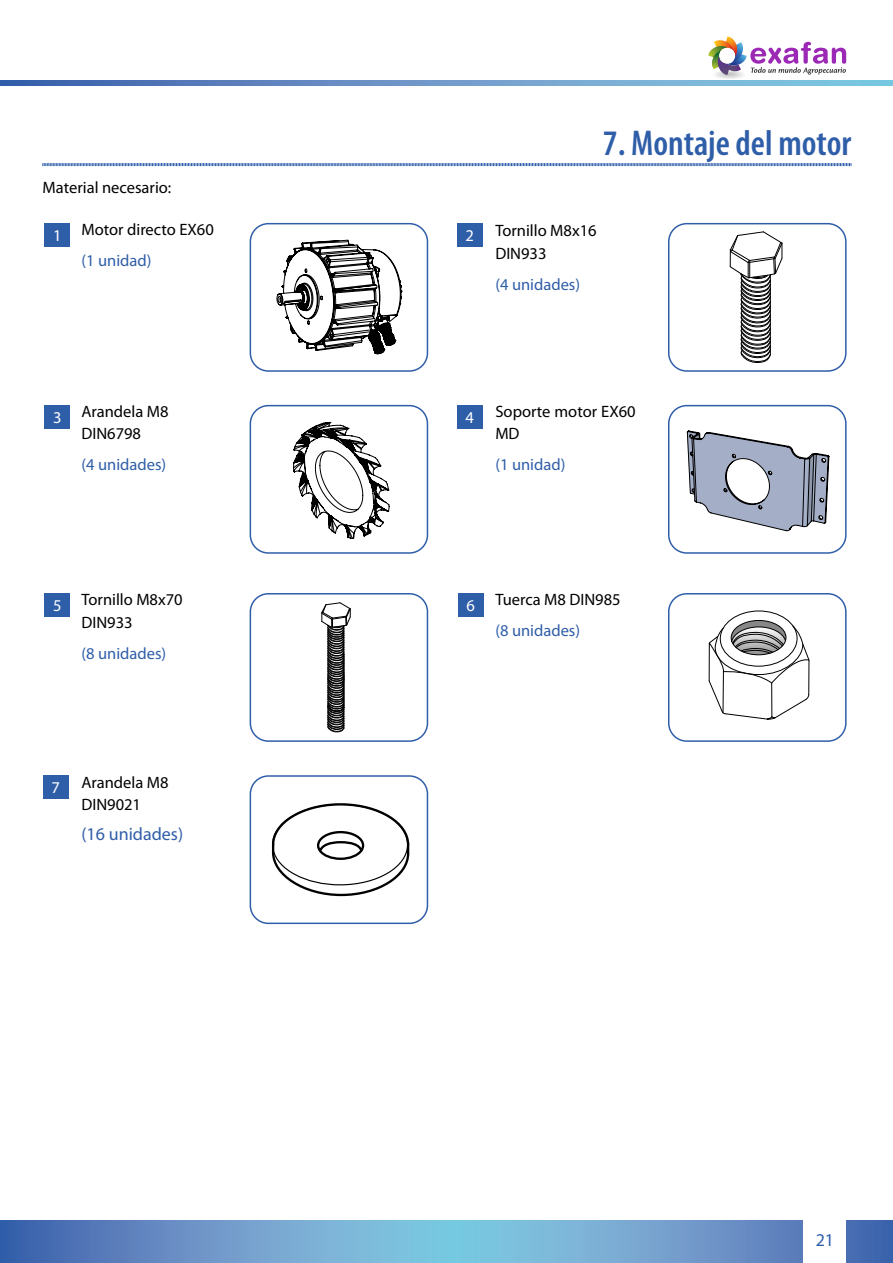
<style>
.page{position:relative;width:893px;height:1263px;background:#fff}
.page>*{position:absolute;margin:0;border:0;box-sizing:border-box;transform-origin:0 0}
.t1{font:600 condensed 36px "Myriad Pro";color:#2f5ea9}
.t2{font:18px "Myriad Pro";color:#2f5ea9}
.t3{font:16.5px/22.5px "Myriad Pro";color:#000}
.t4{font:16.5px "Myriad Pro";color:#2f5ea9}
.t5{font:16.5px "Myriad Pro";color:#fff}
</style>
<div class="page">
<svg style="left:1px;top:1220px;width:892px;height:43px;background:#6b9bca"></svg>
<svg style="left:1px;top:81px;width:892px;height:4px;background:#6898c8"></svg>
<div style="left:804px;top:1218px;width:42px;height:45px;background:#fff"></div>
<hr style="left:0;top:1220px;width:1px;height:43px;background:#305da9">
<svg style="left:277px;top:240px;width:125px;height:114px"></svg>
<div style="left:250px;top:223px;width:178px;height:149px;border:2px solid #2f5ea9;border-radius:18px"></div>
<svg style="left:293px;top:422px;width:97px;height:117px"></svg>
<div style="left:250px;top:405px;width:178px;height:149px;border:2px solid #2f5ea9;border-radius:18px"></div>
<svg style="left:730px;top:231px;width:53px;height:132px"></svg>
<div style="left:668px;top:223px;width:179px;height:149px;border:2px solid #2f5ea9;border-radius:18px"></div>
<svg style="left:687px;top:431px;width:142px;height:100px"></svg>
<div style="left:668px;top:405px;width:179px;height:149px;border:2px solid #2f5ea9;border-radius:18px"></div>
<svg style="left:708px;top:619px;width:102px;height:101px"></svg>
<div style="left:668px;top:593px;width:179px;height:149px;border:2px solid #2f5ea9;border-radius:18px"></div>
<svg style="left:271px;top:803px;width:139px;height:94px"></svg>
<div style="left:250px;top:775px;width:178px;height:149px;border:2px solid #2f5ea9;border-radius:18px"></div>
<svg style="left:321px;top:602px;width:30px;height:130px"></svg>
<div style="left:250px;top:593px;width:178px;height:149px;border:2px solid #2f5ea9;border-radius:18px"></div>
<div style="left:45px;top:223px;width:25px;height:23px;background:#2f5ea9"></div>
<div style="left:45px;top:405px;width:25px;height:23px;background:#2f5ea9"></div>
<div style="left:45px;top:593px;width:25px;height:23px;background:#2f5ea9"></div>
<div style="left:457px;top:405px;width:25px;height:23px;background:#2f5ea9"></div>
<div style="left:457px;top:223px;width:25px;height:23px;background:#2f5ea9"></div>
<div style="left:458px;top:593px;width:25px;height:23px;background:#2f5ea9"></div>
<div style="left:43px;top:775px;width:25px;height:24px;background:#2f5ea9"></div>
<div style="left:714px;top:71px;width:31px;height:8px;background:#f8f8f8;border-radius:50%"></div>
<div style="left:716px;top:71px;width:27px;height:7px;background:#f2f2f2;border-radius:50%"></div>
<div style="left:716px;top:71px;width:26px;height:7px;background:#f0f0f0;border-radius:50%"></div>
<div style="left:717px;top:71px;width:24px;height:7px;background:#ebebeb;border-radius:50%"></div>
<div style="left:718px;top:72px;width:23px;height:6px;background:#e9e9e9;border-radius:50%"></div>
<div style="left:719px;top:72px;width:21px;height:5px;background:#e5e5e5;border-radius:50%"></div>
<div style="left:721px;top:72px;width:17px;height:5px;background:#dedede;border-radius:50%"></div>
<svg style="left:708px;top:37px;width:138px;height:39px"></svg>
<svg style="left:42px;top:163px;width:809px;height:4px"></svg>
<p class="t3" style="left:43px;top:176px;width:130px">Material necesario:</p>
<p class="t3" style="left:81px;top:218px;width:134px">Motor directo EX60</p>
<p class="t4" style="left:81px;top:251px;width:72px">(1 unidad)</p>
<p class="t5" style="left:53px;top:225px;width:10px">1</p>
<p class="t5" style="left:53px;top:407px;width:10px">3</p>
<p class="t3" style="left:81px;top:400px;width:89px">Arandela M8<br>DIN6798</p>
<p class="t4" style="left:81px;top:454px;width:86px">(4 unidades)</p>
<p class="t5" style="left:53px;top:595px;width:10px">5</p>
<p class="t3" style="left:81px;top:588px;width:103px">Tornillo M8x70<br>DIN933</p>
<p class="t4" style="left:81px;top:643px;width:86px">(8 unidades)</p>
<p class="t5" style="left:52px;top:777px;width:10px">7</p>
<p class="t3" style="left:81px;top:770px;width:89px">Arandela M8<br>DIN9021</p>
<p class="t2" style="left:81px;top:823px;width:103px">(16 unidades)</p>
<h1 class="t1" style="left:603px;top:123px;width:250px">7. Montaje del motor</h1>
<p class="t5" style="left:465px;top:225px;width:10px">2</p>
<p class="t3" style="left:495px;top:219px;width:103px">Tornillo M8x16<br>DIN933</p>
<p class="t4" style="left:495px;top:274px;width:86px">(4 unidades)</p>
<p class="t5" style="left:465px;top:407px;width:10px">4</p>
<p class="t3" style="left:495px;top:400px;width:142px">Soporte motor EX60<br>MD</p>
<p class="t4" style="left:495px;top:454px;width:72px">(1 unidad)</p>
<p class="t5" style="left:467px;top:595px;width:10px">6</p>
<p class="t3" style="left:495px;top:588px;width:127px">Tuerca M8 DIN985</p>
<p class="t4" style="left:495px;top:621px;width:86px">(8 unidades)</p>
<p class="t2" style="left:816px;top:1229px;width:20px">21</p>
</div>
